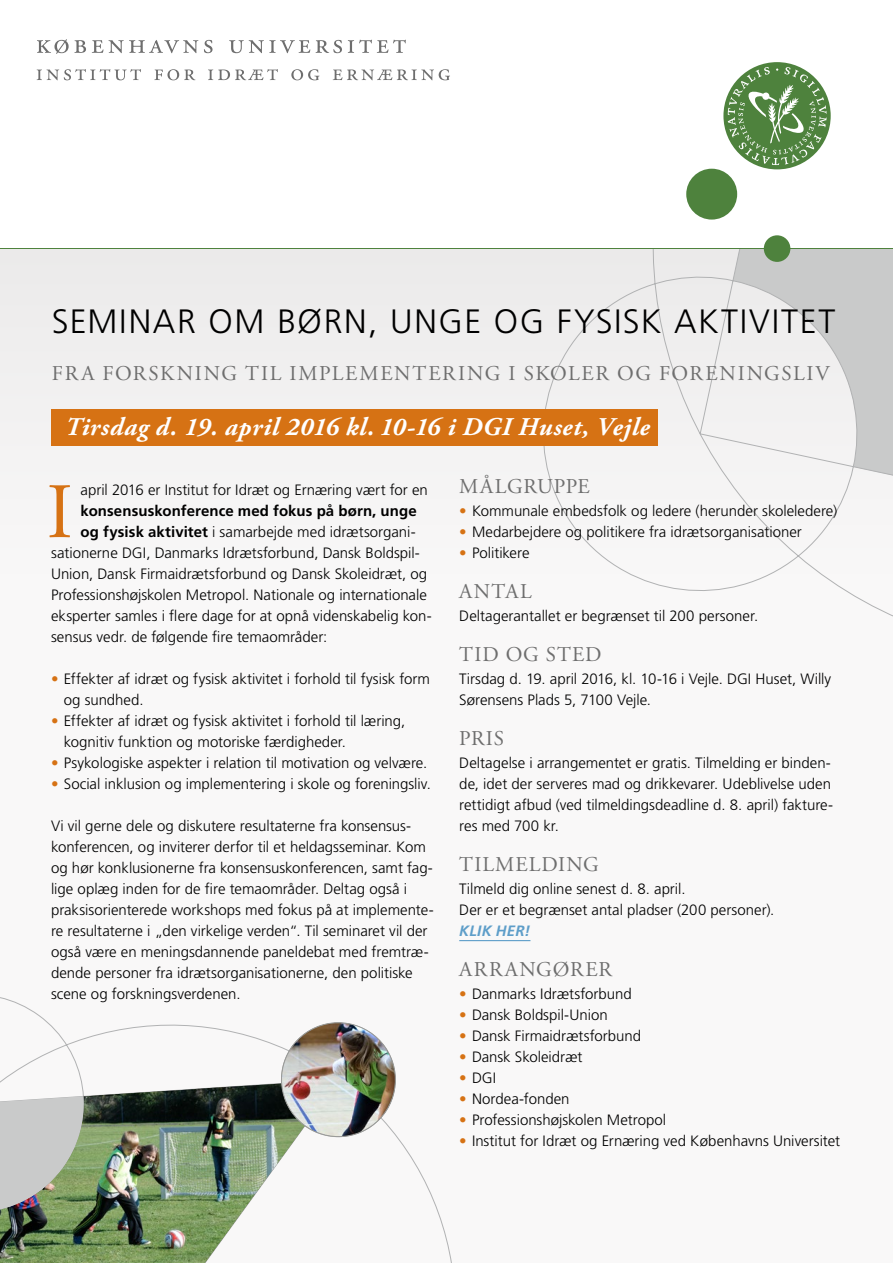
<style>
.page{position:relative;width:893px;height:1263px;background:#fff}
.page>*{position:absolute;margin:0;border:0;box-sizing:border-box;transform-origin:0 0}
.t1{font:78.3px "Adobe Garamond Pro";color:#d67214}
.t2{font:300 33.75px "Frutiger";letter-spacing:.05em;color:#000}
.t3{font:italic 700 25.5px "Adobe Garamond Pro";letter-spacing:.025em;color:#fff}
.t4{font:21px "Adobe Garamond Pro";letter-spacing:.065em;color:#6e6e6e}
.t5{font:21px "Adobe Garamond Pro";letter-spacing:.035em;color:#6e6e6e}
.t6{font:21px "Adobe Garamond Pro";letter-spacing:.045em;color:#6e6e6e}
.t7{font:300 15px/21px "Frutiger";color:#000}
.t8{font:700 15px "Frutiger";letter-spacing:.005em;color:#000}
.t9{font:italic 700 15px "Frutiger";letter-spacing:.015em;color:#5e9ec9}
.s1{font-weight:700}
.s2{color:#d67214}
</style>
<div class="page">
<div style="left:0;top:248px;width:893px;height:1015px;background:#f9f8f8"></div>
<div style="left:0;top:247px;width:893px;height:329px;background:#f1f0f1"></div>
<svg style="left:523px;top:249px;width:370px;height:368px"></svg>
<div style="left:0;top:0;width:893px;height:249px;background:#fff"></div>
<div style="left:52px;top:410px;width:606px;height:36px;background:#d67214"></div>
<svg style="left:0;top:997px;width:452px;height:266px"></svg>
<svg style="left:37px;top:39px;width:49px;height:15px"></svg>
<svg style="left:92px;top:40px;width:106px;height:13px"></svg>
<svg style="left:204px;top:40px;width:9px;height:13px"></svg>
<svg style="left:229px;top:40px;width:81px;height:13px"></svg>
<svg style="left:316px;top:40px;width:26px;height:13px"></svg>
<svg style="left:348px;top:40px;width:58px;height:13px"></svg>
<svg style="left:37px;top:69px;width:104px;height:11px"></svg>
<svg style="left:154px;top:69px;width:41px;height:11px"></svg>
<svg style="left:208px;top:69px;width:70px;height:11px"></svg>
<svg style="left:291px;top:69px;width:28px;height:11px"></svg>
<svg style="left:333px;top:69px;width:117px;height:11px"></svg>
<hr style="left:0;top:248px;width:893px;height:1px;background:#4e823d">
<div style="left:723px;top:62px;width:108px;height:107px;background:#4e823d;border-radius:50%"></div>
<svg style="left:728px;top:67px;width:98px;height:98px"></svg>
<div style="left:686px;top:169px;width:51px;height:51px;background:#4e823d;border-radius:50%"></div>
<div style="left:764px;top:235px;width:26px;height:27px;background:#4e823d;border-radius:50%"></div>
<hr style="left:459px;top:940px;width:71px;height:1px;background:#5e9ec9">
<img style="left:0;top:1083px;width:305px;height:180px">
<img style="left:274px;top:1015px;width:129px;height:129px">
<svg style="left:0;top:1096px;width:85px;height:116px;background:#b5bbaf"></svg>
<h2 class="t2" style="left:52px;top:303px;width:785px">SEMINAR OM BØRN, UNGE OG FYSISK AKTIVITET</h2>
<h3 class="t4" style="left:52px;top:361px;width:779px">FRA FORSKNING TIL IMPLEMENTERING I SKOLER OG FORENINGSLIV</h3>
<h3 class="t3" style="left:65px;top:412px;width:586px">Tirsdag d. 19. april 2016 kl. 10-16 i DGI Huset, Vejle</h3>
<h1 class="t1" style="left:46px;top:465px;width:28px">I</h1>
<p class="t7" style="left:81px;top:479px;width:349px">april 2016 er Institut for Idræt og Ernæring vært for en</p>
<p class="t8" style="left:81px;top:502px;width:338px">konsensuskonference med fokus på børn, unge</p>
<p class="t7" style="left:81px;top:521px;width:337px"><span class="s1">og fysisk aktivitet</span> i samarbejde med idrætsorgani-</p>
<p class="t7" style="left:51px;top:542px;width:370px">sationerne DGI, Danmarks Idrætsforbund, Dansk Boldspil-</p>
<p class="t7" style="left:51px;top:563px;width:378px">Union, Dansk Firmaidrætsforbund og Dansk Skoleidræt, og</p>
<p class="t7" style="left:51px;top:584px;width:377px">Professionshøjskolen Metropol. Nationale og internationale</p>
<p class="t7" style="left:51px;top:605px;width:382px">eksperter samles i flere dage for at opnå videnskabelig kon-</p>
<p class="t7" style="left:51px;top:626px;width:278px">sensus vedr. de følgende fire temaområder:</p>
<p class="t7" style="left:64px;top:668px;width:368px;text-indent:-13px"><span class="s2">•</span> Effekter af idræt og fysisk aktivitet i forhold til fysisk form og sundhed.</p>
<p class="t7" style="left:64px;top:710px;width:343px;text-indent:-13px"><span class="s2">•</span> Effekter af idræt og fysisk aktivitet i forhold til læring, kognitiv funktion og motoriske færdigheder.</p>
<p class="t7" style="left:51px;top:752px;width:378px"><span class="s2">•</span> Psykologiske aspekter i relation til motivation og velvære.</p>
<p class="t7" style="left:51px;top:773px;width:381px"><span class="s2">•</span> Social inklusion og implementering i skole og foreningsliv.</p>
<p class="t7" style="left:51px;top:815px;width:384px">Vi vil gerne dele og diskutere resultaterne fra konsensus&shy;konferencen, og inviterer derfor til et heldagsseminar. Kom og hør konklusionerne fra konsensuskonferencen, samt fag&shy;lige oplæg inden for de fire temaområder. Deltag også i praksisorienterede workshops med fokus på at implemente&shy;re resultaterne i „den virkelige verden“. Til seminaret vil der også være en meningsdannende paneldebat med fremtræ&shy;dende personer fra idrætsorganisationerne, den politiske scene og forskningsverdenen.</p>
<h3 class="t5" style="left:459px;top:473px;width:132px">MÅLGRUPPE</h3>
<p class="t7" style="left:459px;top:500px;width:379px"><span class="s2">•</span> Kommunale embedsfolk og ledere (herunder skoleledere)</p>
<p class="t7" style="left:459px;top:521px;width:344px"><span class="s2">•</span> Medarbejdere og politikere fra idrætsorganisationer</p>
<p class="t7" style="left:459px;top:542px;width:72px"><span class="s2">•</span> Politikere</p>
<h3 class="t4" style="left:459px;top:578px;width:74px">ANTAL</h3>
<p class="t7" style="left:459px;top:605px;width:300px">Deltagerantallet er begrænset til 200 personer.</p>
<h3 class="t6" style="left:459px;top:641px;width:144px">TID OG STED</h3>
<p class="t7" style="left:459px;top:668px;width:373px">Tirsdag d. 19. april 2016, kl. 10-16 i Vejle. DGI Huset, Willy<br>Sørensens Plads 5, 7100 Vejle.</p>
<h3 class="t4" style="left:459px;top:725px;width:46px">PRIS</h3>
<p class="t7" style="left:459px;top:752px;width:375px">Deltagelse i arrangementet er gratis. Tilmelding er binden&shy;de, idet der serveres mad og drikkevarer. Udeblivelse uden rettidigt afbud (ved tilmeldingsdeadline d. 8. april) fakture&shy;res med 700 kr.</p>
<h3 class="t4" style="left:459px;top:851px;width:141px">TILMELDING</h3>
<p class="t7" style="left:459px;top:878px;width:317px">Tilmeld dig online senest d. 8. april.<br>Der er et begrænset antal pladser (200 personer).</p>
<p class="t9" style="left:459px;top:922px;width:73px">KLIK HER!</p>
<h3 class="t4" style="left:459px;top:956px;width:154px">ARRANGØRER</h3>
<p class="t7" style="left:459px;top:983px;width:174px"><span class="s2">•</span> Danmarks Idrætsforbund</p>
<p class="t7" style="left:459px;top:1004px;width:150px"><span class="s2">•</span> Dansk Boldspil-Union</p>
<p class="t7" style="left:459px;top:1025px;width:183px"><span class="s2">•</span> Dansk Firmaidrætsforbund</p>
<p class="t7" style="left:459px;top:1046px;width:125px"><span class="s2">•</span> Dansk Skoleidræt</p>
<p class="t7" style="left:459px;top:1067px;width:39px"><span class="s2">•</span> DGI</p>
<p class="t7" style="left:459px;top:1088px;width:112px"><span class="s2">•</span> Nordea-fonden</p>
<p class="t7" style="left:459px;top:1109px;width:209px"><span class="s2">•</span> Professionshøjskolen Metropol</p>
<p class="t7" style="left:459px;top:1130px;width:383px"><span class="s2">•</span> Institut for Idræt og Ernæring ved Københavns Universitet</p>
</div>
